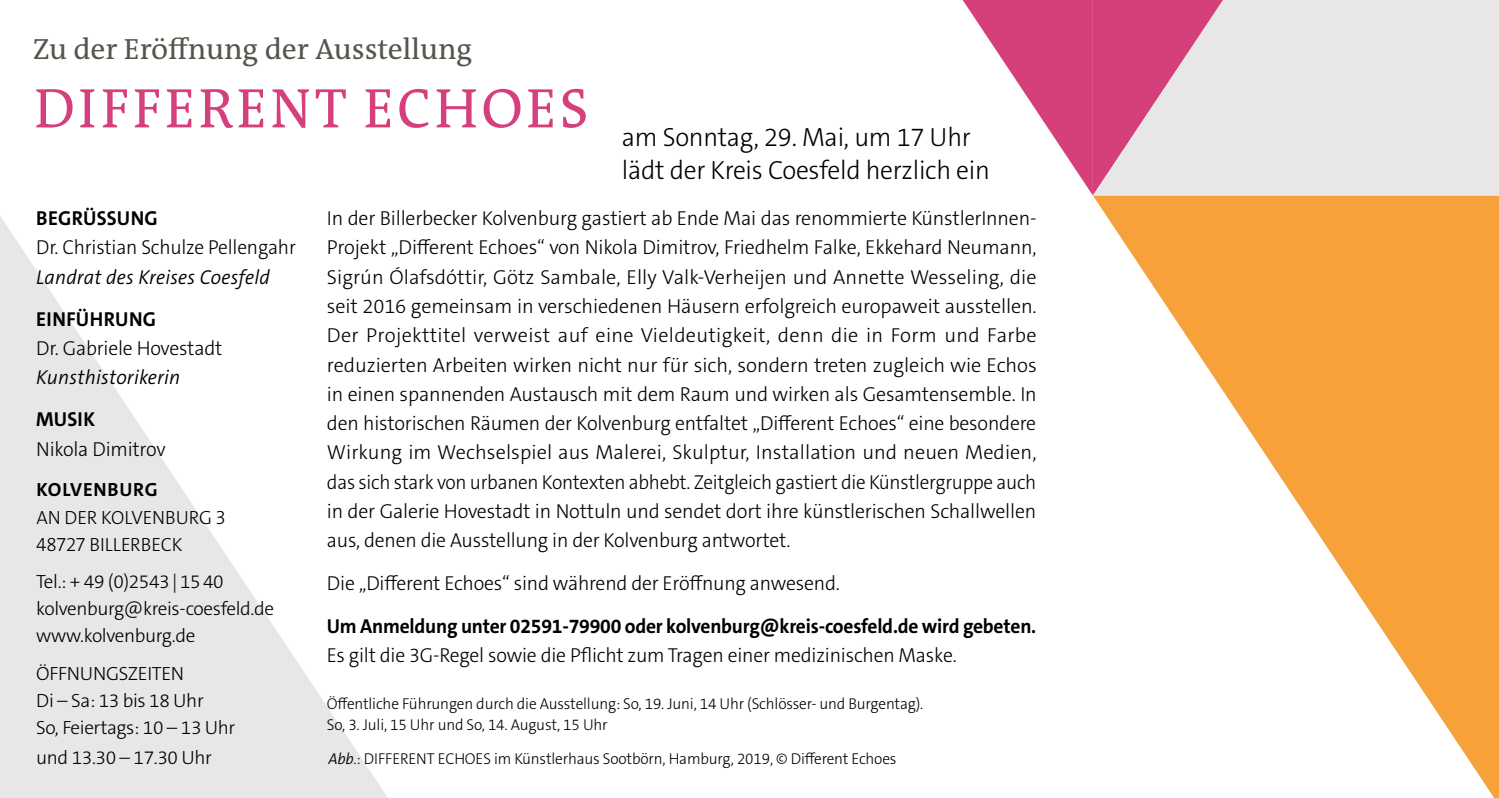
<style>
.page{position:relative;width:1499px;height:798px;background:#fff}
.page>*{position:absolute;margin:0;border:0;box-sizing:border-box;transform-origin:0 0}
.t1{font:29.47px "The Antiqua B W5 Plain";color:#57544b}
.t2{font:300 26.32px/33.1px "The Sans C5";letter-spacing:-.01em;color:#000}
.t3{font:300 20.25px/29.2px "The Sans C5";letter-spacing:-.01em;color:#000;text-align:justify}
.t4{font:700 20.25px "The Sans C5";letter-spacing:-.01em;color:#000;scale:.96 1}
.t5{font:300 20.25px "The Sans C5";letter-spacing:-.01em;color:#000;scale:.96 1}
.t6{font:italic 300 20.25px "The Sans C5";letter-spacing:.01em;color:#000;scale:.96 1}
.t7{font:italic 300 20.25px "The Sans C5";letter-spacing:.01em;color:#000}
.t8{font:700 20.25px "The Sans C5";letter-spacing:.01em;color:#000}
.t9{font:700 20.25px "The Sans C5";letter-spacing:.025em;color:#000}
.t10{font:700 20.25px "The Sans C5";letter-spacing:-.01em;color:#000}
.t11{font:300 19.12px/27px "The Sans C5";letter-spacing:-.02em;color:#000}
.t12{font:300 19.12px/27px "The Sans C5";color:#000}
.t13{font:700 19.12px "The Sans C5";letter-spacing:.035em;color:#000}
.t14{font:300 15.75px/20.2px "The Sans C5";letter-spacing:-.01em;color:#000}
.s1{font-style:italic}
</style>
<div class="page">
<svg style="left:0;top:216px;width:387px;height:581px;fill:#ededed"></svg>
<svg style="left:1093px;top:195px;width:406px;height:602px;fill:#f6a139"></svg>
<svg style="left:963px;top:0;width:130px;height:195px"></svg>
<svg style="left:1093px;top:0;width:406px;height:195px;background:#e4cbd5"></svg>
<h1 class="t1" style="left:33px;top:30px;width:441px">Zu der Eröffnung der Ausstellung</h1>
<p class="t2" style="left:622px;top:121px;width:370px;text-indent:-588px"><sup>DIFFERENT</sup> <sup>ECHOES</sup> am Sonntag, 29. Mai, um 17 Uhr lädt der Kreis Coesfeld herzlich ein</p>
<p class="t8" style="left:36px;top:205px;width:123px">BEGRÜSSUNG</p>
<p class="t5" style="left:36px;top:234px;width:272px">Dr. Christian Schulze Pellengahr</p>
<p class="t6" style="left:36px;top:264px;width:245px">Landrat des Kreises Coesfeld</p>
<p class="t9" style="left:36px;top:306px;width:121px">EINFÜHRUNG</p>
<p class="t3" style="left:36px;top:333px;width:188px">Dr. Gabriele Hovestadt</p>
<p class="t7" style="left:36px;top:364px;width:146px">Kunsthistorikerin</p>
<p class="t10" style="left:36px;top:406px;width:60px">MUSIK</p>
<p class="t3" style="left:36px;top:434px;width:131px">Nikola Dimitrov</p>
<p class="t13" style="left:36px;top:477px;width:123px">KOLVENBURG</p>
<p class="t12" style="left:36px;top:503px;width:191px">AN DER KOLVENBURG 3<br>48727 BILLERBECK</p>
<p class="t11" style="left:36px;top:568px;width:239px">Tel.: + 49 (0)2543 | 15 40 kolvenburg@kreis-coesfeld.de www.kolvenburg.de</p>
<p class="t11" style="left:36px;top:660px;width:201px">ÖFFNUNGSZEITEN<br>Di – Sa: 13 bis 18 Uhr<br>So, Feiertags: 10 – 13 Uhr</p>
<p class="t11" style="left:36px;top:743px;width:177px">und 13.30 – 17.30 Uhr</p>
<p class="t3" style="left:327px;top:204px;width:711px">In der Billerbecker Kolvenburg gastiert ab Ende Mai das renommierte KünstlerInnen-Projekt „Different Echoes“ von Nikola Dimitrov, Friedhelm Falke, Ekkehard Neumann, Sigrún Ólafsdóttir, Götz Sambale, Elly Valk-Verheijen und Annette Wesseling, die seit 2016 gemeinsam in verschiedenen Häusern erfolgreich europaweit ausstellen.<br>Der Projekttitel verweist auf eine Vieldeutigkeit, denn die in Form und Farbe reduzierten Arbeiten wirken nicht nur für sich, sondern treten zugleich wie Echos in einen spannenden Austausch mit dem Raum und wirken als Gesamtensemble. In den historischen Räumen der Kolvenburg entfaltet „Different Echoes“ eine besondere Wirkung im Wechselspiel aus Malerei, Skulptur, Installation und neuen Medien, das sich stark von urbanen Kontexten abhebt. Zeitgleich gastiert die Künstlergruppe auch in der Galerie Hovestadt in Nottuln und sendet dort ihre künstlerischen Schallwellen aus, denen die Ausstellung in der Kolvenburg antwortet.</p>
<p class="t3" style="left:327px;top:568px;width:514px">Die „Different Echoes“ sind während der Eröffnung anwesend.</p>
<p class="t4" style="left:327px;top:612px;width:740px">Um Anmeldung unter 02591-79900 oder kolvenburg@kreis-coesfeld.de wird gebeten.</p>
<p class="t3" style="left:327px;top:640px;width:631px">Es gilt die 3G-Regel sowie die Pflicht zum Tragen einer medizinischen Maske.</p>
<p class="t14" style="left:327px;top:693px;width:598px">Öffentliche Führungen durch die Ausstellung: So, 19. Juni, 14 Uhr (Schlösser- und Burgentag).<br>So, 3. Juli, 15 Uhr und So, 14. August, 15 Uhr</p>
<p class="t14" style="left:328px;top:747px;width:569px"><span class="s1">Abb</span>.: DIFFERENT ECHOES im Künstlerhaus Sootbörn, Hamburg, 2019, © Different Echoes</p>
</div>
